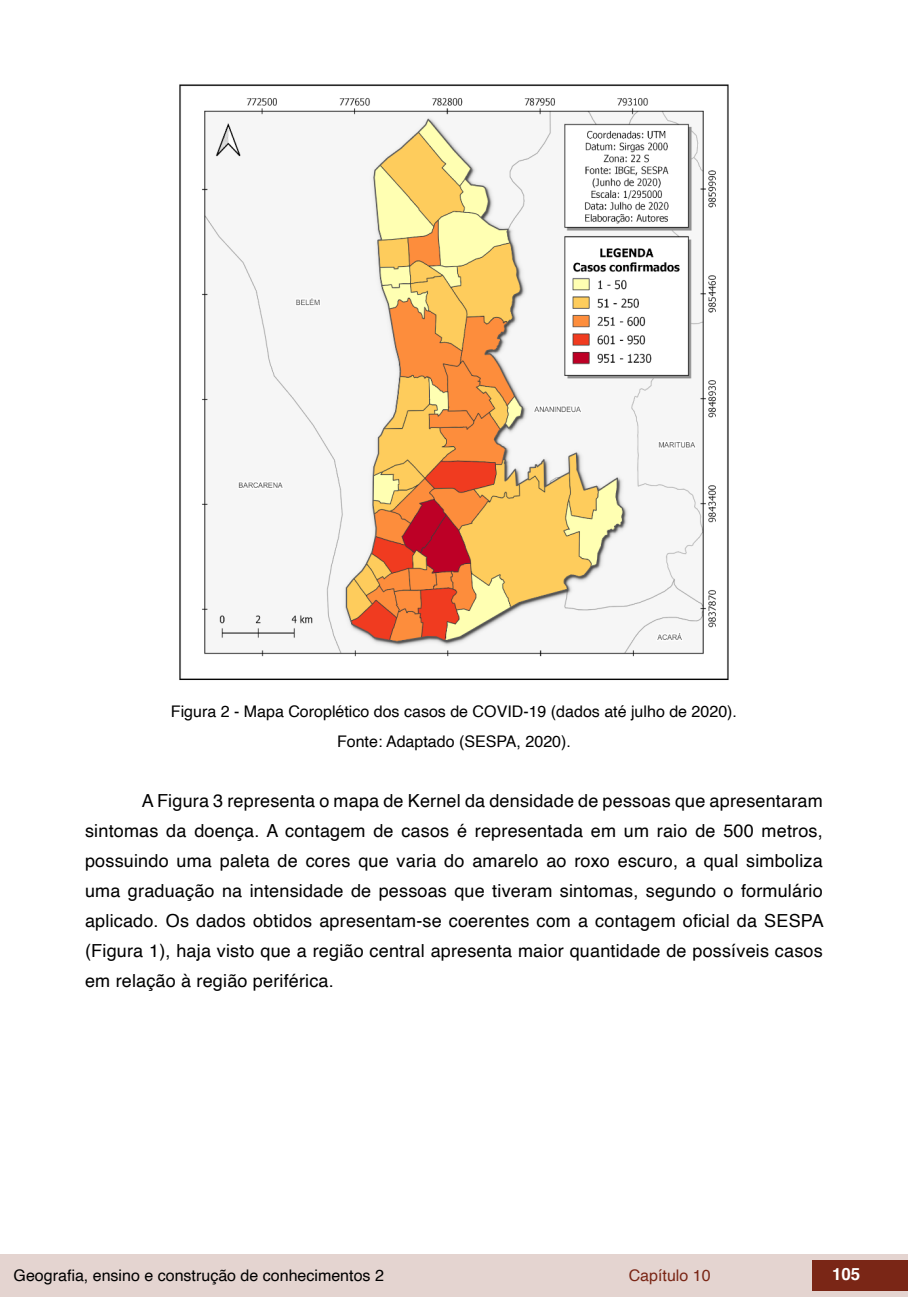
<style>
.page{position:relative;width:908px;height:1304px;background:#fff}
.page>*{position:absolute;margin:0;border:0;box-sizing:border-box;transform-origin:0 0}
.t1{font:18px/30px "Helvetica";letter-spacing:.01em;color:#000;text-align:justify}
.t2{font:700 16.8px "Helvetica";color:#fff}
.t3{font:16px/30.6px "Helvetica";color:#000;text-align:center}
.t4{font:16px "Helvetica";color:#7a2616}
</style>
<div class="page">
<div style="left:0;top:1254px;width:906px;height:43px;background:#e4d4d0"></div>
<div style="left:812px;top:1261px;width:95px;height:30px;background:#7a2616"></div>
<img style="left:179px;top:84px;width:550px;height:596px">
<p class="t3" style="left:171px;top:696px;width:567px">Figura 2 - Mapa Coroplético dos casos de COVID-19 (dados até julho de 2020).<br>Fonte: Adaptado (SESPA, 2020).</p>
<p class="t1" style="left:85px;top:786px;width:739px;text-indent:57px">A Figura 3 representa o mapa de Kernel da densidade de pessoas que apresentaram sintomas da doença. A contagem de casos é representada em um raio de 500 metros, possuindo uma paleta de cores que varia do amarelo ao roxo escuro, a qual simboliza uma graduação na intensidade de pessoas que tiveram sintomas, segundo o formulário aplicado. Os dados obtidos apresentam-se coerentes com a contagem oficial da SESPA (Figura 1), haja visto que a região central apresenta maior quantidade de possíveis casos em relação à região periférica.</p>
<p class="t3" style="left:14px;top:1260px;width:371px">Geografia, ensino e construção de conhecimentos 2</p>
<p class="t4" style="left:628px;top:1263px;width:83px">Capítulo 10</p>
<p class="t2" style="left:831px;top:1261px;width:30px">105</p>
</div>
